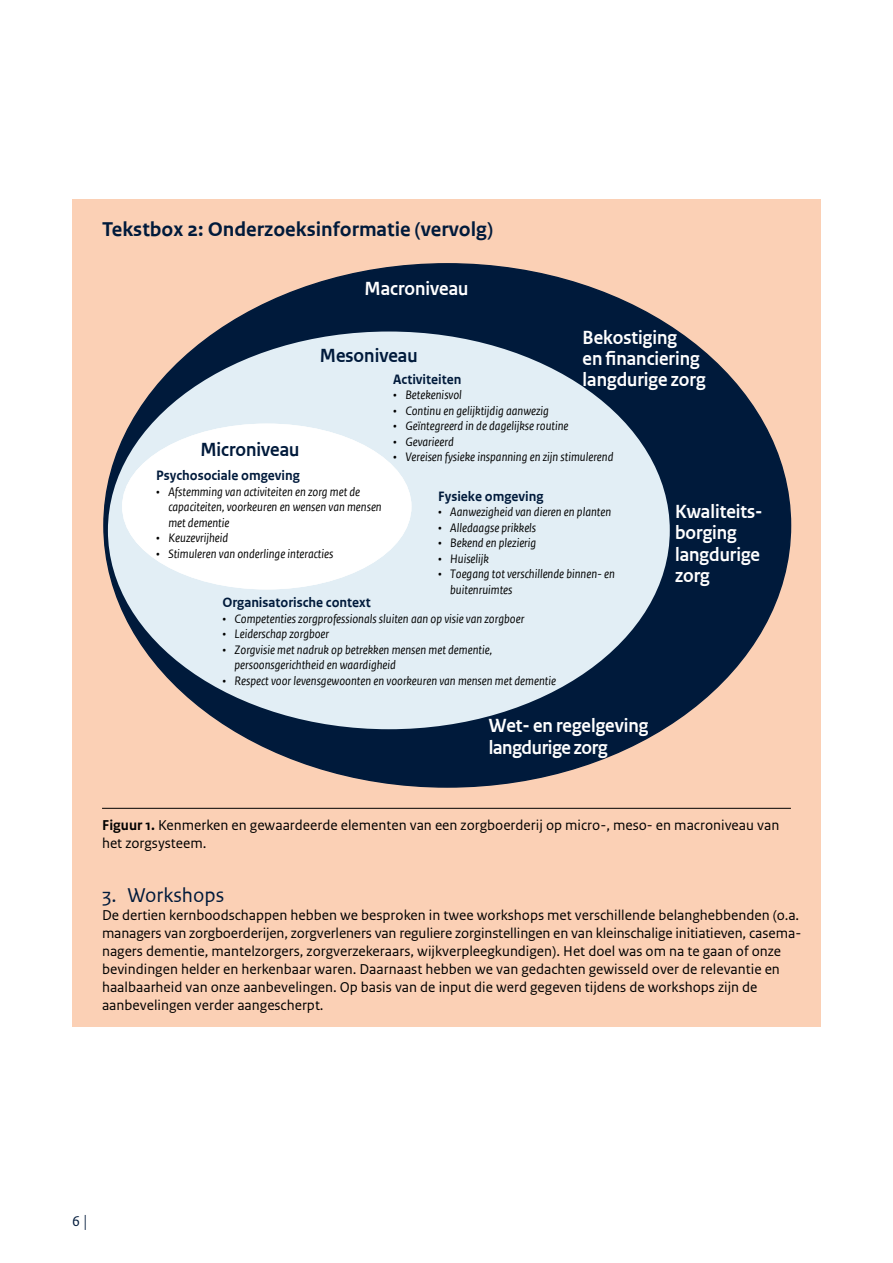
<style>
.page{position:relative;width:893px;height:1263px;background:#fff}
.page>*{position:absolute;margin:0;border:0;box-sizing:border-box;transform-origin:0 0}
.Paragraafkop_kader{font:700 21px "Rijksoverheid Sans Text TT";color:#001a3b}
.Kader_kop_aangepast{font:21px "Rijksoverheid Sans Text TT";color:#001a3b}
.t1{font:700 20.1px/21.5px "Rijksoverheid Sans Heading TT";color:#fff}
.t2{font:700 20.1px "Rijksoverheid Sans Heading TT";color:#001a3b}
._22_RIVM_Kader_Brood{font:15px/18px "Rijksoverheid Sans Text";color:#000}
.Figuurtekst_kader{font:15px/18px "Rijksoverheid Sans Text";color:#000}
.t3{font:15px "Rijksoverheid Sans Text";color:#001a3b}
.t4{font:700 14.4px "Rijksoverheid Sans Text TT";color:#001a3b}
.t5{font:italic 12.9px/15.5px "Rijksoverheid Sans Text TT";color:#000}
.s1{font-weight:700}
.s2{font-family:"Rijksoverheid Serif"}
</style>
<div class="page">
<div style="left:72px;top:200px;width:749px;height:827px;background:#fbd0b5"></div>
<hr style="left:102px;top:808px;width:689px;height:1px;background:#000">
<div style="left:104px;top:264px;width:686px;height:523px;background:#001a3b;border-radius:50%"></div>
<div style="left:108px;top:331px;width:562px;height:398px;background:#e2eef5;border-radius:50%"></div>
<svg style="left:122px;top:424px;width:289px;height:165px;fill:#fff"></svg>
<p class="Paragraafkop_kader" style="left:102px;top:217px;width:392px">Tekstbox 2: Onderzoeksinformatie (vervolg)</p>
<h2 class="t2" style="left:200px;top:439px;width:101px">Microniveau</h2>
<h2 class="t1" style="left:365px;top:278px;width:105px">Macroniveau</h2>
<h2 class="t1" style="left:583px;top:327px;width:124px">Bekostiging<br>en financiering langdurige zorg</h2>
<h2 class="t2" style="left:320px;top:345px;width:99px">Mesoniveau</h2>
<p class="t4" style="left:393px;top:371px;width:70px">Activiteiten</p>
<p class="t5" style="left:393px;top:388px;width:70px">• Betekenisvol</p>
<p class="t5" style="left:393px;top:403px;width:157px">• Continu en gelijktijdig aanwezig</p>
<p class="t5" style="left:393px;top:419px;width:177px">• Geïntegreerd in de dagelijkse routine</p>
<p class="t5" style="left:393px;top:434px;width:62px">• Gevarieerd</p>
<p class="t5" style="left:393px;top:450px;width:222px">• Vereisen fysieke inspanning en zijn stimulerend</p>
<p class="t4" style="left:156px;top:468px;width:145px">Psychosociale omgeving</p>
<p class="t5" style="left:168px;top:484px;width:215px;text-indent:-12px">• Afstemming van activiteiten en zorg met de capaciteiten, voorkeuren en wensen van mensen met dementie</p>
<p class="t5" style="left:156px;top:531px;width:74px">• Keuzevrijheid</p>
<p class="t5" style="left:156px;top:546px;width:179px">• Stimuleren van onderlinge interacties</p>
<p class="t4" style="left:222px;top:594px;width:150px">Organisatorische context</p>
<p class="t5" style="left:222px;top:611px;width:303px">• Competenties zorgprofessionals sluiten aan op visie van zorgboer</p>
<p class="t5" style="left:222px;top:627px;width:108px">• Leiderschap zorgboer</p>
<p class="t5" style="left:235px;top:642px;width:259px;text-indent:-12px">• Zorgvisie met nadruk op betrekken mensen met dementie, persoonsgerichtheid en waardigheid</p>
<p class="t5" style="left:222px;top:673px;width:335px">• Respect voor levensgewoonten en voorkeuren van mensen met dementie</p>
<p class="t4" style="left:438px;top:488px;width:107px">Fysieke omgeving</p>
<p class="t5" style="left:438px;top:505px;width:175px">• Aanwezigheid van dieren en planten</p>
<p class="t5" style="left:438px;top:520px;width:100px">• Alledaagse prikkels</p>
<p class="t5" style="left:438px;top:536px;width:100px">• Bekend en plezierig</p>
<p class="t5" style="left:438px;top:551px;width:52px">• Huiselijk</p>
<p class="t5" style="left:450px;top:567px;width:166px;text-indent:-12px">• Toegang tot verschillende binnen- en buitenruimtes</p>
<h2 class="t1" style="left:489px;top:715px;width:161px">Wet- en regelgeving langdurige zorg</h2>
<h2 class="t1" style="left:675px;top:501px;width:89px">Kwaliteits&shy;borging langdurige zorg</h2>
<p class="Figuurtekst_kader" style="left:102px;top:816px;width:679px"><span class="s1">Figuur 1.</span> Kenmerken en gewaardeerde elementen van een zorgboerderij op micro-, meso- en macroniveau van het zorgsysteem.</p>
<p class="Kader_kop_aangepast" style="left:102px;top:883px;width:124px">3. Workshops</p>
<p class="_22_RIVM_Kader_Brood" style="left:102px;top:906px;width:701px">De dertien kernboodschappen hebben we besproken in twee workshops met verschillende belanghebbenden (o.a. managers van zorgboerderijen, zorgverleners van reguliere zorginstellingen en van kleinschalige initiatieven, casema&shy;nagers dementie, mantelzorgers, zorgverzekeraars, wijkverpleegkundigen). Het doel was om na te gaan of onze bevindingen helder en herkenbaar waren. Daarnaast hebben we van gedachten gewisseld over de relevantie en haalbaarheid van onze aanbevelingen. Op basis van de input die werd gegeven tijdens de workshops zijn de aanbevelingen verder aangescherpt.</p>
<p class="t3" style="left:72px;top:1213px;width:17px">6 <span class="s2">|</span></p>
</div>
